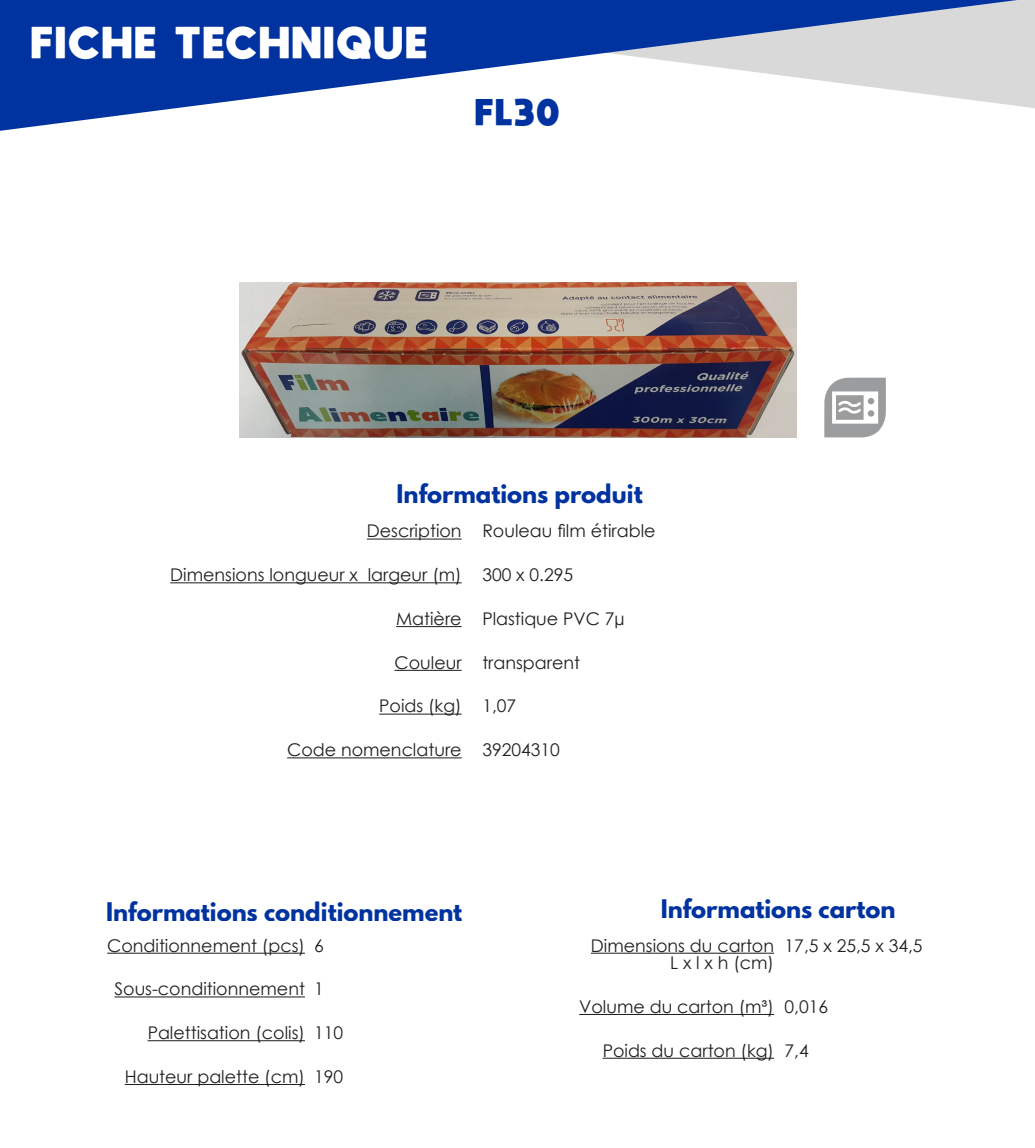
<style>
.page{position:relative;width:1035px;height:1148px;background:#fff}
.page>*{position:absolute;margin:0;border:0;box-sizing:border-box;transform-origin:0 0}
.t1{font:800 31.5px "moon get";letter-spacing:.1em;color:#fff}
.t2{font:800 26.25px "moon get";color:#0033a0}
.t3{font:700 22.75px "League Spartan";color:#0033a0}
.t4{font:17.5px/17.5px "Century Gothic";color:#231f20;text-align:right}
</style>
<div class="page">
<svg style="left:0;top:0;width:1035px;height:131px"></svg>
<hr style="left:367px;top:538px;width:95px;height:1px;background:#231f20">
<hr style="left:170px;top:582px;width:292px;height:1px;background:#231f20">
<hr style="left:396px;top:626px;width:66px;height:1px;background:#231f20">
<hr style="left:394px;top:670px;width:68px;height:1px;background:#231f20">
<hr style="left:379px;top:713px;width:83px;height:1px;background:#231f20">
<hr style="left:287px;top:757px;width:175px;height:1px;background:#231f20">
<svg style="left:824px;top:378px;width:62px;height:59px"></svg>
<hr style="left:591px;top:952px;width:183px;height:1px;background:#231f20">
<hr style="left:579px;top:1014px;width:195px;height:1px;background:#231f20">
<hr style="left:602px;top:1057px;width:172px;height:1px;background:#231f20">
<hr style="left:107px;top:952px;width:198px;height:1px;background:#231f20">
<hr style="left:114px;top:996px;width:191px;height:1px;background:#231f20">
<hr style="left:148px;top:1040px;width:157px;height:1px;background:#231f20">
<hr style="left:125px;top:1084px;width:180px;height:1px;background:#231f20">
<img style="left:239px;top:282px;width:557px;height:155px">
<h1 class="t1" style="left:32px;top:23px;width:397px">FICHE TECHNIQUE</h1>
<h2 class="t2" style="left:476px;top:95px;width:85px">FL30</h2>
<h3 class="t3" style="left:397px;top:476px;width:247px">Informations produit</h3>
<p class="t4" style="left:367px;top:522px;width:96px">Description</p>
<p class="t4" style="left:170px;top:565px;width:293px">Dimensions longueur x largeur (m)</p>
<p class="t4" style="left:396px;top:609px;width:67px">Matière</p>
<p class="t4" style="left:394px;top:653px;width:69px">Couleur</p>
<p class="t4" style="left:379px;top:697px;width:84px">Poids (kg)</p>
<p class="t4" style="left:287px;top:740px;width:176px">Code nomenclature</p>
<p class="t4" style="left:482px;top:522px;width:175px">Rouleau film étirable</p>
<p class="t4" style="left:482px;top:565px;width:92px">300 x 0.295</p>
<p class="t4" style="left:482px;top:609px;width:144px">Plastique PVC 7µ</p>
<p class="t4" style="left:482px;top:653px;width:99px">transparent</p>
<p class="t4" style="left:482px;top:697px;width:35px">1,07</p>
<p class="t4" style="left:482px;top:740px;width:79px">39204310</p>
<h3 class="t3" style="left:106px;top:893px;width:358px">Informations conditionnement</h3>
<p class="t4" style="left:107px;top:936px;width:199px">Conditionnement (pcs)</p>
<p class="t4" style="left:114px;top:979px;width:192px">Sous-conditionnement</p>
<p class="t4" style="left:148px;top:1023px;width:159px">Palettisation (colis)</p>
<p class="t4" style="left:125px;top:1067px;width:182px">Hauteur palette (cm)</p>
<p class="t4" style="left:314px;top:936px;width:11px">6</p>
<p class="t4" style="left:314px;top:979px;width:11px">1</p>
<p class="t4" style="left:314px;top:1023px;width:31px">110</p>
<p class="t4" style="left:314px;top:1067px;width:31px">190</p>
<h3 class="t3" style="left:661px;top:890px;width:236px">Informations carton</h3>
<p class="t4" style="left:591px;top:936px;width:185px">Dimensions du carton<br>L x l x h (cm)</p>
<p class="t4" style="left:579px;top:997px;width:196px">Volume du carton (m³)</p>
<p class="t4" style="left:602px;top:1041px;width:173px">Poids du carton (kg)</p>
<p class="t4" style="left:784px;top:936px;width:139px">17,5 x 25,5 x 34,5</p>
<p class="t4" style="left:784px;top:997px;width:45px">0,016</p>
<p class="t4" style="left:784px;top:1041px;width:26px">7,4</p>
</div>
